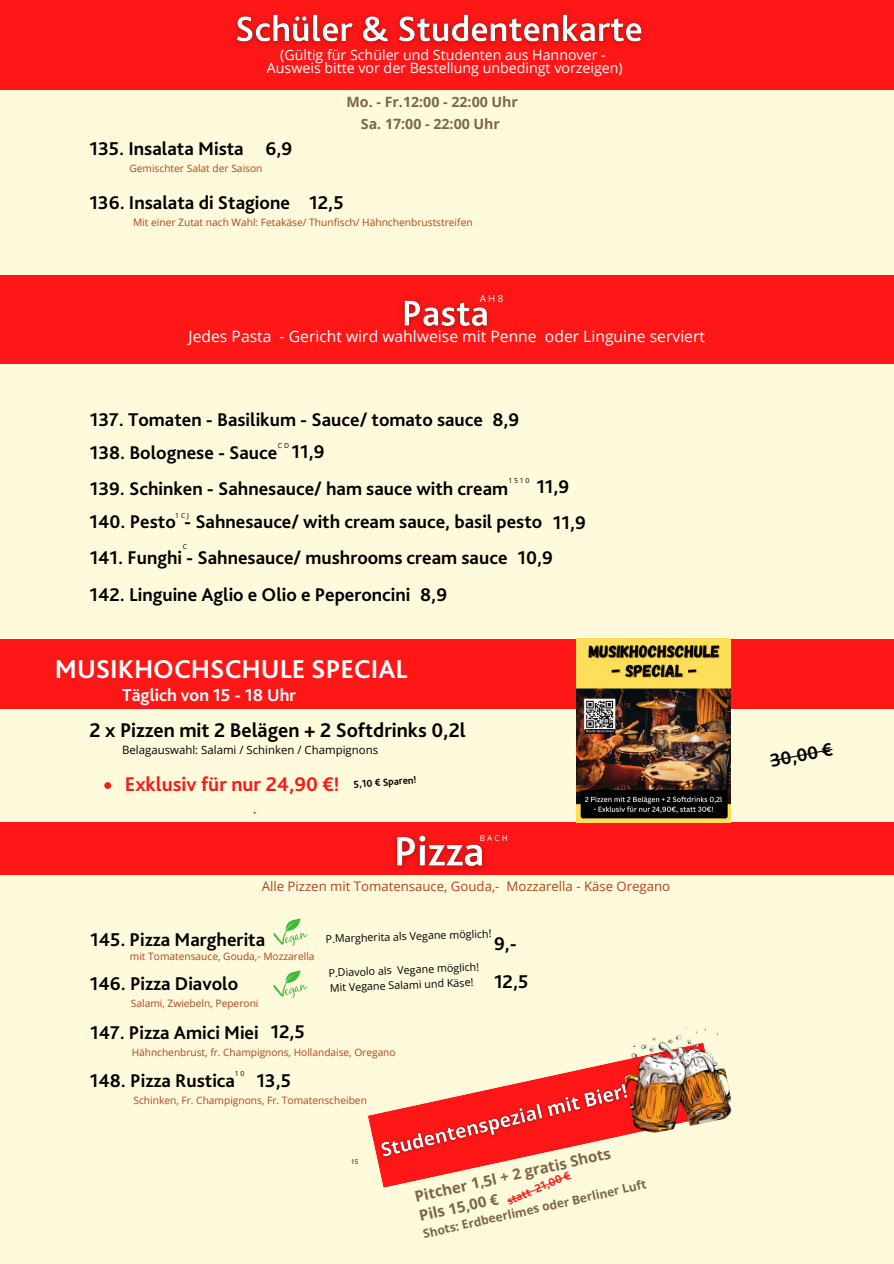
<style>
.page{position:relative;width:894px;height:1264px;background:#fff}
.page>*{position:absolute;margin:0;border:0;box-sizing:border-box;transform-origin:0 0}
.t1{font:700 27px "Bliss Pro";color:#fff}
.t2{font:700 20.7px "Bliss Pro";color:#000}
.t3{font:700 20.7px "Bliss Pro";color:#ff1616}
.t4{font:700 19.35px "Bliss Pro";color:#000}
.t5{font:700 19.2px "Bliss Pro";color:#000}
.t6{font:700 18px "Bliss Pro";color:#fff}
.t7{font:15.75px "Open Sans";color:#fff}
.t8{font:700 15px "Open Sans";color:#7d654d}
.t9{font:14.25px "Open Sans";color:#fff}
.t10{font:700 14.25px "Open Sans";color:#7d654d}
.t11{font:13.2px "Open Sans";color:#b0441d}
.t12{font:700 12px "Open Sans";color:#7d654d}
.t13{font:700 12px "Bliss Pro";color:#ff1616}
.t14{font:11.4px "Open Sans";color:#000}
.t15{font:10.65px "Open Sans";color:#000}
.t16{font:700 10.5px "Bliss Pro";color:#000}
.t17{font:10.2px "Open Sans";color:#b0441d}
.t18{font:9.75px "Open Sans";color:#faf9f8}
.t19{font:8.25px "Open Sans";color:#fff}
.t20{font:6.9px "Open Sans";color:#000}
.t21{font:6.45px "Open Sans";color:#000}
</style>
<div class="page">
<div style="left:0;top:0;width:893px;height:1263px;background:#fefadb"></div>
<div style="left:0;top:0;width:893px;height:89px;background:#ff1616"></div>
<div style="left:0;top:275px;width:893px;height:89px;background:#ff1616"></div>
<div style="left:0;top:639px;width:893px;height:70px;background:#ff1616"></div>
<div style="left:0;top:822px;width:893px;height:52px;background:#ff1616"></div>
<svg style="left:368px;top:1061px;width:249px;height:126px"></svg>
<img style="left:617px;top:1028px;width:115px;height:105px">
<svg style="left:273px;top:918px;width:34px;height:28px"></svg>
<svg style="left:273px;top:970px;width:34px;height:28px"></svg>
<img style="left:576px;top:639px;width:154px;height:183px">
<img style="left:235px;top:14px;width:409px;height:31px">
<img style="left:401px;top:299px;width:89px;height:31px">
<svg style="left:770px;top:748px;width:62px;height:13px"></svg>
<svg style="left:104px;top:782px;width:7px;height:7px"></svg>
<img style="left:385px;top:835px;width:110px;height:40px">
<img style="left:373px;top:1075px;width:265px;height:95px">
<svg style="left:507px;top:1174px;width:63px;height:28px"></svg>
<p class="t9" style="left:280px;top:45px;width:327px">(Gültig für Schüler und Studenten aus Hannover -</p>
<h4 class="t9" style="left:267px;top:58px;width:357px">Ausweis bitte vor der Bestellung unbedingt vorzeigen)</h4>
<h4 class="t10" style="left:346px;top:92px;width:173px">Mo. - Fr.12:00 - 22:00 Uhr</h4>
<p class="t10" style="left:361px;top:113px;width:141px">Sa. 17:00 - 22:00 Uhr</p>
<p class="t4" style="left:89px;top:136px;width:156px">135. Insalata Mista</p>
<h4 class="t4" style="left:265px;top:136px;width:28px">6,9</h4>
<h4 class="t4" style="left:89px;top:191px;width:202px">136. Insalata di Stagione</h4>
<h4 class="t4" style="left:309px;top:191px;width:36px">12,5</h4>
<p class="t17" style="left:133px;top:215px;width:341px">Mit einer Zutat nach Wahl: Fetakäse/ Thunfisch/ Hähnchenbruststreifen</p>
<p class="t17" style="left:129px;top:161px;width:135px">Gemischter Salat der Saison</p>
<p class="t18" style="left:479px;top:292px;width:25px">A H 8</p>
<p class="t7" style="left:188px;top:325px;width:518px">Jedes Pasta - Gericht wird wahlweise mit Penne oder Linguine serviert</p>
<h4 class="t5" style="left:90px;top:407px;width:394px">137. Tomaten - Basilikum - Sauce/ tomato sauce</h4>
<p class="t5" style="left:492px;top:407px;width:28px">8,9</p>
<h4 class="t5" style="left:90px;top:441px;width:189px">138. Bolognese - Sauce</h4>
<h4 class="t5" style="left:291px;top:440px;width:34px">11,9</h4>
<h4 class="t5" style="left:90px;top:477px;width:420px">139. Schinken - Sahnesauce/ ham sauce with cream</h4>
<p class="t5" style="left:536px;top:474px;width:34px">11,9</p>
<p class="t5" style="left:90px;top:510px;width:454px">140. Pesto - Sahnesauce/ with cream sauce, basil pesto</p>
<h4 class="t5" style="left:552px;top:511px;width:34px">11,9</h4>
<h4 class="t5" style="left:90px;top:546px;width:419px">141. Funghi - Sahnesauce/ mushrooms cream sauce</h4>
<h4 class="t5" style="left:517px;top:546px;width:37px">10,9</h4>
<h4 class="t5" style="left:89px;top:582px;width:322px">142. Linguine Aglio e Olio e Peperoncini</h4>
<p class="t5" style="left:420px;top:582px;width:28px">8,9</p>
<h4 class="t20" style="left:278px;top:441px;width:13px">C D</h4>
<h4 class="t20" style="left:508px;top:476px;width:23px">1 5 1 0</h4>
<h4 class="t20" style="left:175px;top:510px;width:15px">1 C J</h4>
<h4 class="t20" style="left:183px;top:541px;width:6px">C</h4>
<h4 class="t1" style="left:55px;top:652px;width:354px">MUSIKHOCHSCHULE SPECIAL</h4>
<h4 class="t6" style="left:122px;top:684px;width:175px">Täglich von 15 - 18 Uhr</h4>
<h6 class="t2" style="left:90px;top:717px;width:377px">2 x Pizzen mit 2 Belägen + 2 Softdrinks 0,2l</h6>
<p class="t3" style="left:125px;top:771px;width:216px">Exklusiv für nur 24,90 €!</p>
<h4 class="t14" style="left:122px;top:741px;width:257px">Belagauswahl: Salami / Schinken / Champignons</h4>
<p class="t16" style="left:353px;top:777px;width:65px;rotate:-4deg">5,10 € Sparen!</p>
<p class="t19" style="left:479px;top:832px;width:29px">B A C H</p>
<h4 class="t11" style="left:262px;top:877px;width:410px">Alle Pizzen mit Tomatensauce, Gouda,- Mozzarella - Käse Oregano</h4>
<p class="t4" style="left:90px;top:927px;width:176px">145. Pizza Margherita</p>
<p class="t4" style="left:90px;top:971px;width:150px">146. Pizza Diavolo</p>
<p class="t17" style="left:131px;top:995px;width:129px">Salami, Zwiebeln, Peperoni</p>
<h4 class="t17" style="left:130px;top:949px;width:186px">mit Tomatensauce, Gouda,- Mozzarella</h4>
<h4 class="t15" style="left:325px;top:931px;width:167px;rotate:-2deg">P.Margherita als Vegane möglich!</h4>
<p class="t4" style="left:494px;top:931px;width:24px">9,-</p>
<p class="t4" style="left:494px;top:969px;width:36px">12,5</p>
<p class="t15" style="left:328px;top:965px;width:152px;rotate:-2deg">P.Diavolo als Vegane möglich!</p>
<p class="t15" style="left:329px;top:980px;width:145px;rotate:-2deg">Mit Vegane Salami und Käse!</p>
<h4 class="t4" style="left:90px;top:1020px;width:170px">147. Pizza Amici Miei</h4>
<p class="t4" style="left:271px;top:1019px;width:36px;rotate:1deg">12,5</p>
<p class="t4" style="left:90px;top:1068px;width:147px">148. Pizza Rustica</p>
<p class="t4" style="left:256px;top:1068px;width:36px">13,5</p>
<p class="t17" style="left:133px;top:1092px;width:235px">Schinken, Fr. Champignons, Fr. Tomatenscheiben</p>
<p class="t17" style="left:132px;top:1045px;width:265px">Hähnchenbrust, fr. Champignons, Hollandaise, Oregano</p>
<h4 class="t20" style="left:235px;top:1068px;width:11px">1 0</h4>
<p class="t21" style="left:351px;top:1156px;width:9px">15</p>
<p class="t8" style="left:412px;top:1186px;width:202px;rotate:-13deg">Pitcher 1,5l + 2 gratis Shots</p>
<p class="t13" style="left:504px;top:1194px;width:69px;rotate:-23deg">statt 21,00 €</p>
<h4 class="t12" style="left:421px;top:1226px;width:230px;rotate:-13deg">Shots: Erdbeerlimes oder Berliner Luft</h4>
<p class="t8" style="left:417px;top:1205px;width:82px;rotate:-13deg">Pils 15,00 €</p>
<h3 class="t5" style="left:767px;top:749px;width:65px;rotate:-11deg">30,00 €</h3>
</div>
